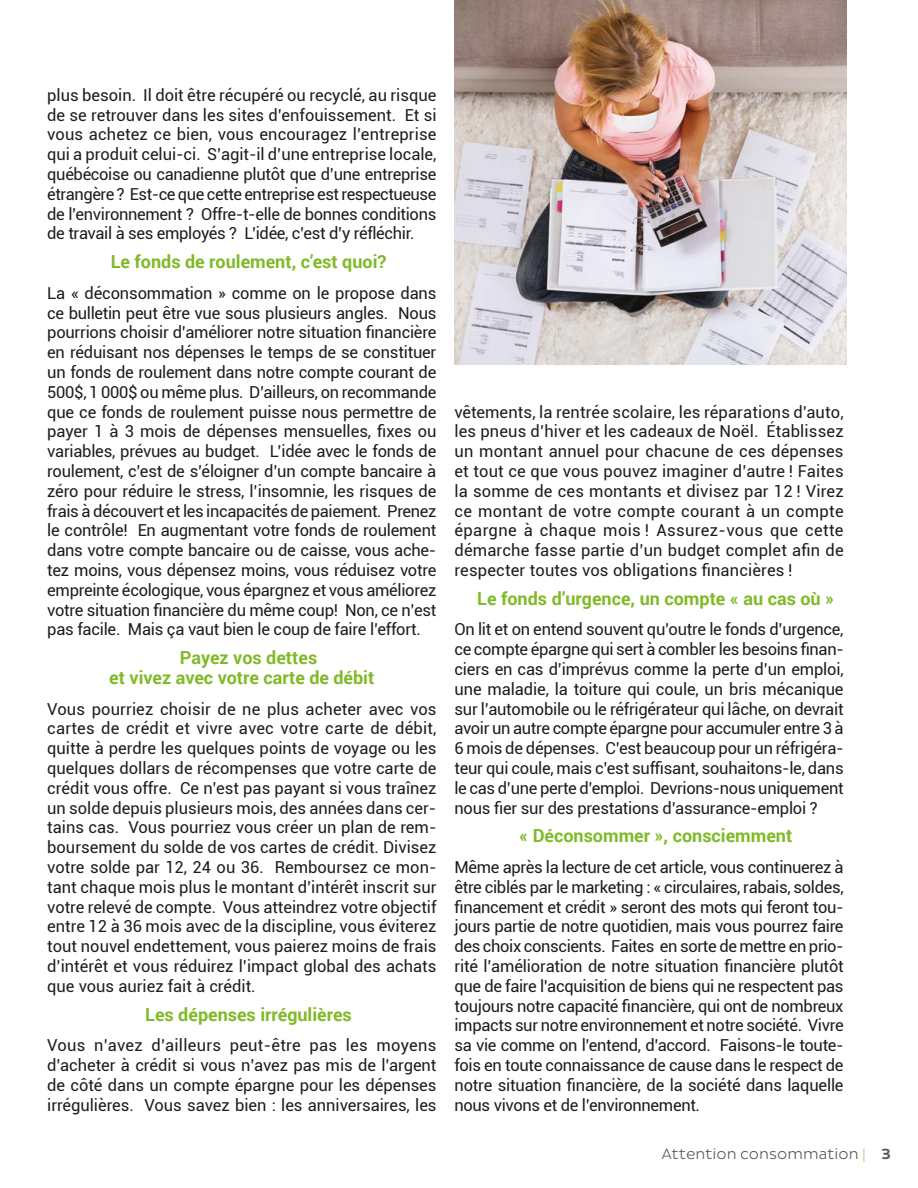
<style>
.page{position:relative;width:918px;height:1188px;background:#fff}
.page>*{position:absolute;margin:0;border:0;box-sizing:border-box;transform-origin:0 0}
.t1{font:700 18px/19.5px "Roboto";color:#80ba27}
.t2{font:16.5px/19.8px "Roboto";letter-spacing:-.015em;color:#1d1d1b;text-align:justify}
.t3{font:300 15px "Pluto Sans";color:#575756}
.s1{color:#a0c755}
.s2{font-weight:500}
</style>
<div class="page">
<img style="left:455px;top:0;width:391px;height:364px">
<p class="t2" style="left:47px;top:84px;width:391px">plus besoin. Il doit être récupéré ou recyclé, au risque de se retrouver dans les sites d’enfouissement. Et si vous achetez ce bien, vous encouragez l’entreprise qui a produit celui-ci. S’agit-il d’une entreprise locale, québécoise ou canadienne plutôt que d’une entreprise étrangère ? Est-ce que cette entreprise est respectueuse de l’environnement ? Offre-t-elle de bonnes conditions de travail à ses employés ? L’idée, c’est d’y réfléchir.</p>
<p class="t1" style="left:111px;top:251px;width:277px">Le fonds de roulement, c’est quoi?</p>
<p class="t2" style="left:47px;top:282px;width:391px">La « déconsommation » comme on le propose dans ce bulletin peut être vue sous plusieurs angles. Nous pourrions choisir d’améliorer notre situation financière en réduisant nos dépenses le temps de se constituer un fonds de roulement dans notre compte courant de 500$, 1 000$ ou même plus. D’ailleurs, on recommande que ce fonds de roulement puisse nous permettre de payer 1 à 3 mois de dépenses mensuelles, fixes ou variables, prévues au budget. L’idée avec le fonds de roulement, c’est de s’éloigner d’un compte bancaire à zéro pour réduire le stress, l’insomnie, les risques de frais à découvert et les incapacités de paiement. Prenez le contrôle! En augmentant votre fonds de roulement dans votre compte bancaire ou de caisse, vous ache&shy;tez moins, vous dépensez moins, vous réduisez votre empreinte écologique, vous épargnez et vous améliorez votre situation financière du même coup! Non, ce n’est pas facile. Mais ça vaut bien le coup de faire l’effort.</p>
<p class="t1" style="left:109px;top:647px;width:267px;text-indent:71px">Payez vos dettes<br>et vivez avec votre carte de débit</p>
<p class="t2" style="left:47px;top:698px;width:391px">Vous pourriez choisir de ne plus acheter avec vos cartes de crédit et vivre avec votre carte de débit, quitte à perdre les quelques points de voyage ou les quelques dollars de récompenses que votre carte de crédit vous offre. Ce n’est pas payant si vous traînez un solde depuis plusieurs mois, des années dans cer&shy;tains cas. Vous pourriez vous créer un plan de rem&shy;boursement du solde de vos cartes de crédit. Divisez votre solde par 12, 24 ou 36. Remboursez ce mon&shy;tant chaque mois plus le montant d’intérêt inscrit sur votre relevé de compte. Vous atteindrez votre objectif entre 12 à 36 mois avec de la discipline, vous éviterez tout nouvel endettement, vous paierez moins de frais d’intérêt et vous réduirez l’impact global des achats que vous auriez fait à crédit.</p>
<p class="t1" style="left:145px;top:1004px;width:208px">Les dépenses irrégulières</p>
<p class="t2" style="left:47px;top:1035px;width:391px">Vous n’avez d’ailleurs peut-être pas les moyens d’acheter à crédit si vous n’avez pas mis de l’argent de côté dans un compte épargne pour les dépenses irrégulières. Vous savez bien : les anniversaires, les</p>
<p class="t2" style="left:455px;top:401px;width:391px">vêtements, la rentrée scolaire, les réparations d'auto, les pneus d’hiver et les cadeaux de Noël. Établissez un montant annuel pour chacune de ces dépenses et tout ce que vous pouvez imaginer d’autre ! Faites la somme de ces montants et divisez par 12 ! Virez ce montant de votre compte courant à un compte épargne à chaque mois ! Assurez-vous que cette démarche fasse partie d’un budget complet afin de respecter toutes vos obligations financières !</p>
<p class="t1" style="left:477px;top:588px;width:358px">Le fonds d’urgence, un compte « au cas où »</p>
<p class="t2" style="left:454px;top:619px;width:391px">On lit et on entend souvent qu’outre le fonds d’urgence, ce compte épargne qui sert à combler les besoins finan&shy;ciers en cas d’imprévus comme la perte d’un emploi, une maladie, la toiture qui coule, un bris mécanique sur l’automobile ou le réfrigérateur qui lâche, on devrait avoir un autre compte épargne pour accumuler entre 3 à 6 mois de dépenses. C’est beaucoup pour un réfrigéra&shy;teur qui coule, mais c’est suffisant, souhaitons-le, dans le cas d’une perte d’emploi. Devrions-nous uniquement nous fier sur des prestations d’assurance-emploi ?</p>
<p class="t1" style="left:519px;top:826px;width:275px">« Déconsommer », consciemment</p>
<p class="t2" style="left:454px;top:857px;width:391px">Même après la lecture de cet article, vous continuerez à être ciblés par le marketing : « circulaires, rabais, soldes, financement et crédit » seront des mots qui feront tou&shy;jours partie de notre quotidien, mais vous pourrez faire des choix conscients. Faites en sorte de mettre en prio&shy;rité l’amélioration de notre situation financière plutôt que de faire l’acquisition de biens qui ne respectent pas toujours notre capacité financière, qui ont de nombreux impacts sur notre environnement et notre société. Vivre sa vie comme on l’entend, d’accord. Faisons-le toute&shy;fois en toute connaissance de cause dans le respect de notre situation financière, de la société dans laquelle nous vivons et de l’environnement.</p>
<p class="t3" style="left:661px;top:1145px;width:231px">Attention consommation <span class="s1">|</span> <span class="s2">3</span></p>
</div>
